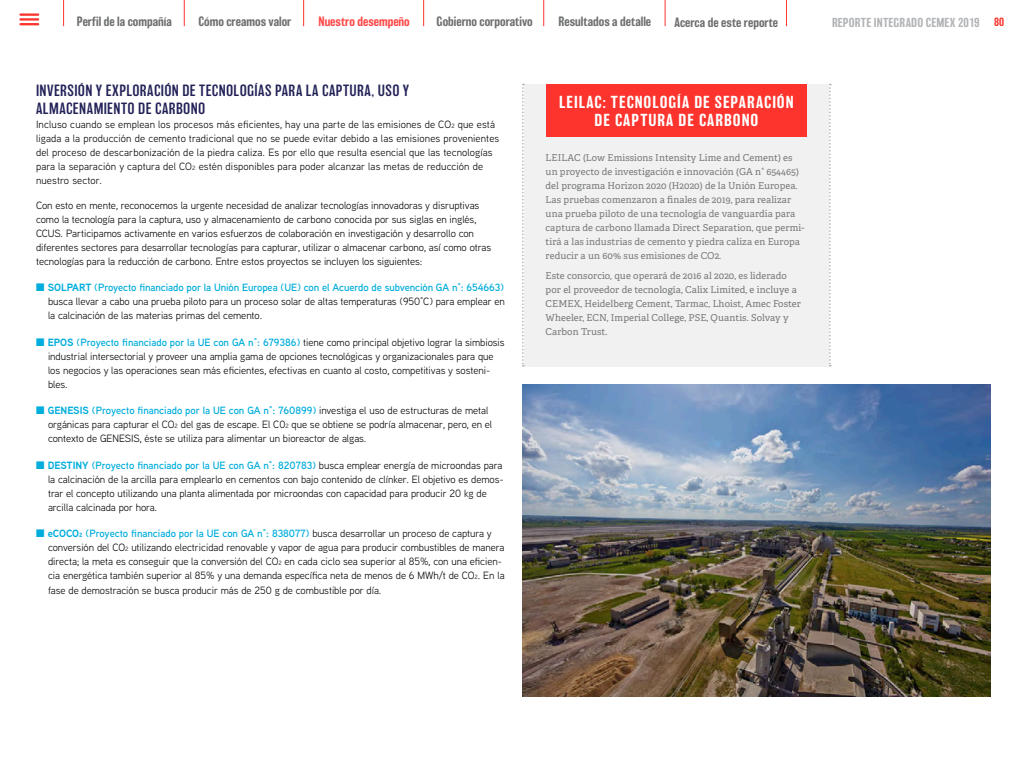
<style>
.page{position:relative;width:1027px;height:769px;background:#fff}
.page>*{position:absolute;margin:0;border:0;box-sizing:border-box;transform-origin:0 0}
.HISTORIA_Título{font:500 16px/18px "Balboa";letter-spacing:.065em;color:#fff;text-align:center}
.T2{font:300 15px/18px "Balboa";letter-spacing:.03em;color:#222157}
.t1{font:500 12.5px "Balboa";color:#6d6e70}
.t2{font:500 12.5px "Balboa";color:#fe4948}
.t3{font:500 12px "Balboa";letter-spacing:.015em;color:#b1b3b6}
.texto_gral{font:10.5px/14px "Aaux Next";letter-spacing:-.005em;color:#000}
.HISTORIA_texto{font:9.5px/14px "Adelle PE";letter-spacing:.01em;color:#76787a}
.s1{font-size:11px;color:#fd342d}
.s2{font-size:6.1px}
.s3{color:#00addc}
.s4{font-weight:700;color:#00addc}
.s5{font-weight:600;color:#00addc}
.s6{font-weight:700;font-size:6.1px;color:#00addc}
</style>
<div class="page">
<hr style="left:19px;top:13px;width:20px;height:3px;background:#fd342d">
<hr style="left:19px;top:18px;width:20px;height:3px;background:#fd342d">
<hr style="left:19px;top:23px;width:20px;height:2px;background:#fd342d">
<svg style="left:184px;top:0;width:1px;height:26px"></svg>
<svg style="left:63px;top:0;width:1px;height:26px"></svg>
<svg style="left:303px;top:0;width:1px;height:26px"></svg>
<svg style="left:423px;top:0;width:1px;height:26px"></svg>
<svg style="left:543px;top:0;width:1px;height:26px"></svg>
<svg style="left:664px;top:0;width:1px;height:26px"></svg>
<div style="left:523px;top:84px;width:305px;height:282px;background:#f1f1f1"></div>
<div style="left:546px;top:84px;width:260px;height:52px;background:#fd342d"></div>
<svg style="left:522px;top:84px;width:1px;height:282px"></svg>
<svg style="left:828px;top:84px;width:2px;height:282px"></svg>
<img style="left:522px;top:384px;width:468px;height:312px">
<p class="t1" style="left:77px;top:14px;width:96px">Perfil de la compañía</p>
<p class="t1" style="left:198px;top:15px;width:94px">Cómo creamos valor</p>
<p class="t2" style="left:318px;top:14px;width:93px">Nuestro desempeño</p>
<p class="t1" style="left:436px;top:14px;width:98px">Gobierno corporativo</p>
<p class="t1" style="left:558px;top:14px;width:94px">Resultados a detalle</p>
<p class="t1" style="left:674px;top:15px;width:105px">Acerca de este reporte</p>
<p class="t3" style="left:831px;top:16px;width:174px">REPORTE INTEGRADO CEMEX 2019 <span class="s1">80</span></p>
<p class="T2" style="left:36px;top:81px;width:374px">INVERSIÓN Y EXPLORACIÓN DE TECNOLOGÍAS PARA LA CAPTURA, USO Y<br>ALMACENAMIENTO DE CARBONO</p>
<p class="texto_gral" style="left:36px;top:116px;width:464px">Incluso cuando se emplean los procesos más eficientes, hay una parte de las emisiones de CO<span class="s2">2</span> que está ligada a la producción de cemento tradicional que no se puede evitar debido a las emisiones provenientes del proceso de descarbonización de la piedra caliza. Es por ello que resulta esencial que las tecnologías para la separación y captura del CO<span class="s2">2</span> estén disponibles para poder alcanzar las metas de reducción de nuestro sector.</p>
<p class="texto_gral" style="left:36px;top:198px;width:456px">Con esto en mente, reconocemos la urgente necesidad de analizar tecnologías innovadoras y disruptivas como la tecnología para la captura, uso y almacenamiento de carbono conocida por sus siglas en inglés, CCUS. Participamos activamente en varios esfuerzos de colaboración en investigación y desarrollo con diferentes sectores para desarrollar tecnologías para capturar, utilizar o almacenar carbono, así como otras tecnologías para la reducción de carbono. Entre estos proyectos se incluyen los siguientes:</p>
<p class="texto_gral" style="left:48px;top:280px;width:458px;text-align:justify;text-indent:-12px"><span class="s3">■</span> <span class="s4">SOLPART</span> <span class="s5">(Proyecto financiado por la Unión Europea (UE) con el Acuerdo de subvención GA n°: 654663) </span>busca llevar a cabo una prueba piloto para un proceso solar de altas temperaturas (950°C) para emplear en la calcinación de las materias primas del cemento.</p>
<p class="texto_gral" style="left:48px;top:334px;width:458px;text-indent:-12px"><span class="s3">■</span> <span class="s4">EPOS</span> <span class="s5">(Proyecto financiado por la UE con GA n°: 679386)</span> tiene como principal objetivo lograr la simbiosis industrial intersectorial y proveer una amplia gama de opciones tecnológicas y organizacionales para que los negocios y las operaciones sean más eficientes, efectivas en cuanto al costo, competitivas y sosteni&shy;bles.</p>
<p class="texto_gral" style="left:48px;top:403px;width:445px;text-indent:-12px"><span class="s3">■</span> <span class="s4">GENESIS</span> <span class="s5">(Proyecto financiado por la UE con GA n°: 760899)</span> investiga el uso de estructuras de metal orgánicas para capturar el CO<span class="s2">2</span> del gas de escape. El C0<span class="s2">2</span> que se obtiene se podría almacenar, pero, en el contexto de GENESIS, éste se utiliza para alimentar un bioreactor de algas.</p>
<p class="texto_gral" style="left:48px;top:457px;width:457px;text-indent:-12px"><span class="s3">■</span> <span class="s4">DESTINY</span> <span class="s5">(Proyecto financiado por la UE con GA n°: 820783)</span> busca emplear energía de microondas para la calcinación de la arcilla para emplearlo en cementos con bajo contenido de clínker. El objetivo es demos&shy;trar el concepto utilizando una planta alimentada por microondas con capacidad para producir 20 kg de arcilla calcinada por hora.</p>
<p class="texto_gral" style="left:48px;top:525px;width:458px;text-indent:-12px"><span class="s3">■</span> <span class="s4">eCOCO</span><span class="s6">2</span> <span class="s5">(Proyecto financiado por la UE con GA n°: 838077)</span> busca desarrollar un proceso de captura y conversión del CO<span class="s2">2</span> utilizando electricidad renovable y vapor de agua para producir combustibles de manera directa; la meta es conseguir que la conversión del CO<span class="s2">2</span> en cada ciclo sea superior al 85%, con una eficien&shy;cia energética también superior al 85% y una demanda específica neta de menos de 6 MWh/t de CO<span class="s2">2</span>. En la</p>
<p class="texto_gral" style="left:48px;top:582px;width:335px">fase de demostración se busca producir más de 250 g de combustible por día.</p>
<p class="HISTORIA_Título" style="left:559px;top:93px;width:236px">LEILAC: TECNOLOGÍA DE SEPARACIÓN<br>DE CAPTURA DE CARBONO</p>
<p class="HISTORIA_texto" style="left:545px;top:150px;width:260px">LEILAC (Low Emissions Intensity Lime and Cement) es un proyecto de investigación e innovación (GA n° 654465) del programa Horizon 2020 (H2020) de la Unión Europea.<br>Las pruebas comenzaron a finales de 2019, para realizar una prueba piloto de una tecnología de vanguardia para captura de carbono llamada Direct Separation, que permi&shy;tirá a las industrias de cemento y piedra caliza en Europa reducir a un 60% sus emisiones de CO2.</p>
<p class="HISTORIA_texto" style="left:545px;top:268px;width:257px">Este consorcio, que operará de 2016 al 2020, es liderado por el proveedor de tecnología, Calix Limited, e incluye a CEMEX, Heidelberg Cement, Tarmac, Lhoist, Amec Foster Wheeler, ECN, Imperial College, PSE, Quantis. Solvay y Carbon Trust.</p>
</div>
